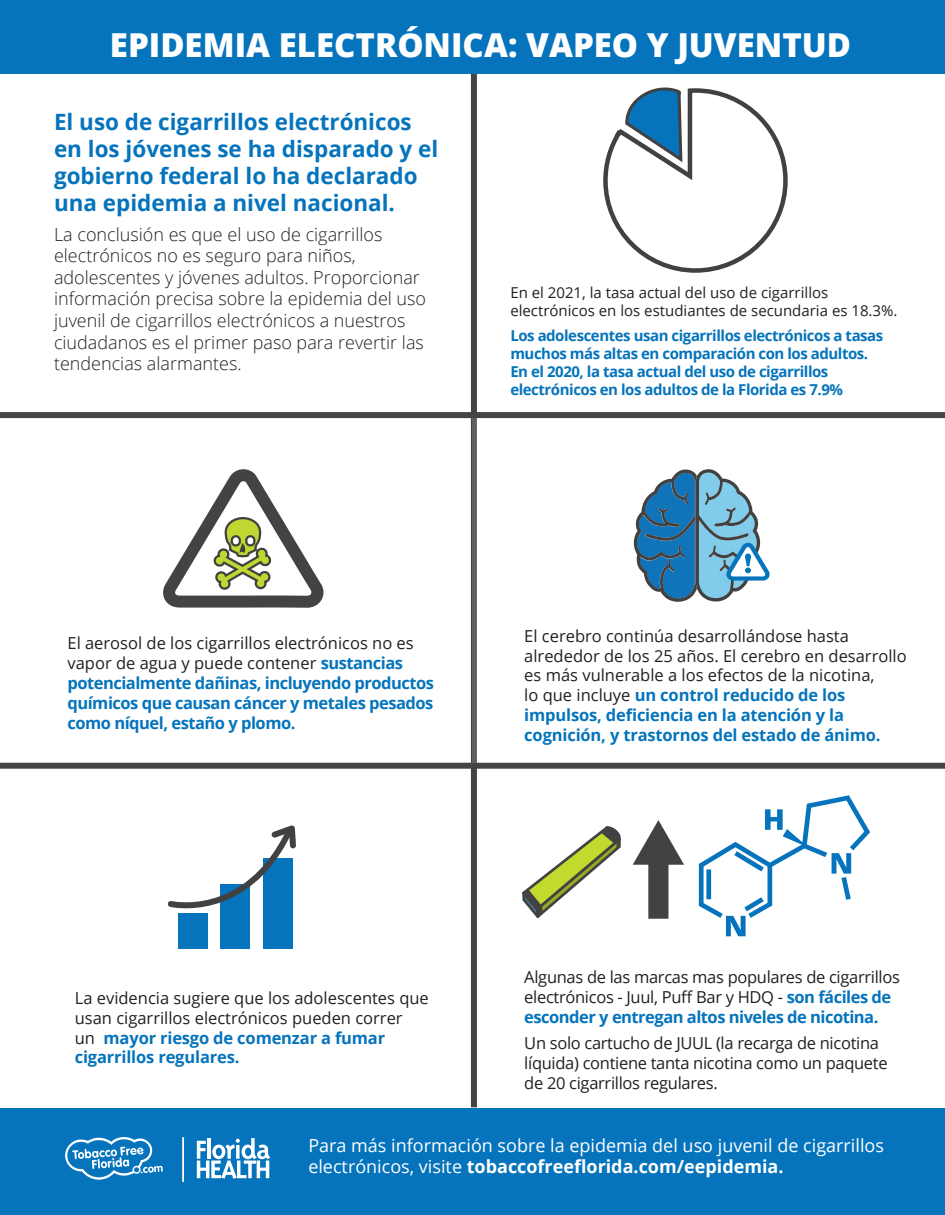
<style>
.page{position:relative;width:945px;height:1215px;background:#fff}
.page>*{position:absolute;margin:0;border:0;box-sizing:border-box;transform-origin:0 0}
.t1{font:800 33px "Open Sans";color:#fff}
.t2{font:700 22.5px/27px "Open Sans";color:#0574bc}
.t3{font:300 18px/21.6px "Open Sans";color:#231f20}
.t4{font:18px/21.6px "Open Sans";color:#fff}
.t5{font:16.5px/19.8px "Open Sans";color:#231f20}
.t6{font:16.5px/19.8px "Open Sans";letter-spacing:-.02em;color:#231f20}
.t7{font:700 16.5px/19.8px "Open Sans";letter-spacing:-.03em;color:#0574bc}
.t8{font:700 15px/18px "Open Sans";letter-spacing:-.03em;color:#0574bc}
.t9{font:15px/18px "Open Sans";color:#231f20}
.s1{font-weight:400;color:#231f20}
.s2{font-weight:700;color:#0574bc}
.s3{font-weight:700}
</style>
<div class="page">
<div style="left:471px;top:0;width:6px;height:1107px;background:#434545"></div>
<div style="left:0;top:412px;width:945px;height:6px;background:#434545"></div>
<div style="left:0;top:763px;width:945px;height:6px;background:#434545"></div>
<div style="left:472px;top:419px;width:473px;height:344px;background:#fff"></div>
<div style="left:0;top:0;width:945px;height:74px;background:#0574bc"></div>
<div style="left:0;top:1108px;width:945px;height:107px;background:#0574bc"></div>
<svg style="left:163px;top:469px;width:161px;height:139px"></svg>
<svg style="left:634px;top:469px;width:136px;height:133px"></svg>
<div style="left:178px;top:914px;width:29px;height:35px;background:#0574bc"></div>
<div style="left:221px;top:884px;width:29px;height:65px;background:#0574bc"></div>
<div style="left:263px;top:859px;width:29px;height:90px;background:#0574bc"></div>
<svg style="left:167px;top:825px;width:129px;height:96px"></svg>
<svg style="left:699px;top:795px;width:171px;height:141px"></svg>
<svg style="left:633px;top:820px;width:51px;height:99px"></svg>
<svg style="left:522px;top:826px;width:99px;height:92px"></svg>
<svg style="left:603px;top:87px;width:185px;height:186px"></svg>
<svg style="left:197px;top:1138px;width:73px;height:41px"></svg>
<svg style="left:65px;top:1137px;width:98px;height:43px"></svg>
<hr style="left:182px;top:1137px;width:2px;height:45px;background:#fff">
<p class="t1" style="left:110px;top:20px;width:743px">EPIDEMIA ELECTRÓNICA: VAPEO Y JUVENTUD</p>
<p class="t2" style="left:54px;top:108px;width:386px">El uso de cigarrillos electrónicos en los jóvenes se ha disparado y el gobierno federal lo ha declarado una epidemia a nivel nacional.</p>
<p class="t3" style="left:54px;top:223px;width:374px">La conclusión es que el uso de cigarrillos electrónicos no es seguro para niños, adolescentes y jóvenes adultos. Proporcionar información precisa sobre la epidemia del uso juvenil de cigarrillos electrónicos a nuestros ciudadanos es el primer paso para revertir las tendencias alarmantes.</p>
<p class="t9" style="left:510px;top:283px;width:389px">En el 2021, la tasa actual del uso de cigarrillos electrónicos en los estudiantes de secundaria es 18.3%.</p>
<p class="t8" style="left:510px;top:326px;width:374px">Los adolescentes usan cigarrillos electrónicos a tasas muchos más altas en comparación con los adultos.<br>En el 2020, la tasa actual del uso de cigarrillos electrónicos en los adultos de la Florida es 7.9%</p>
<p class="t7" style="left:68px;top:633px;width:368px"><span class="s1">El aerosol de los cigarrillos electrónicos no es vapor de agua y puede contener</span> sustancias potencialmente dañinas, incluyendo productos químicos que causan cáncer y metales pesados como níquel, estaño y plomo.</p>
<p class="t5" style="left:524px;top:625px;width:384px">El cerebro continúa desarrollándose hasta alrededor de los 25 años. El cerebro en desarrollo es más vulnerable a los efectos de la nicotina,<br>lo que incluye <span class="s2">un control reducido de los impulsos, deficiencia en la atención y la cognición, y trastornos del estado de ánimo.</span></p>
<p class="t5" style="left:75px;top:988px;width:356px">La evidencia sugiere que los adolescentes que usan cigarrillos electrónicos pueden correr<br>un <span class="s2">mayor riesgo de comenzar a fumar cigarrillos regulares.</span></p>
<p class="t6" style="left:524px;top:967px;width:377px">Algunas de las marcas mas populares de cigarrillos electrónicos - Juul, Puff Bar y HDQ - <span class="s2">son fáciles de esconder y entregan altos niveles de nicotina.</span></p>
<p class="t6" style="left:524px;top:1033px;width:365px">Un solo cartucho de JUUL (la recarga de nicotina líquida) contiene tanta nicotina como un paquete de 20 cigarrillos regulares.</p>
<p class="t4" style="left:308px;top:1134px;width:577px">Para más información sobre la epidemia del uso juvenil de cigarrillos electrónicos, visite <span class="s3">tobaccofreeflorida.com/eepidemia.</span></p>
</div>
